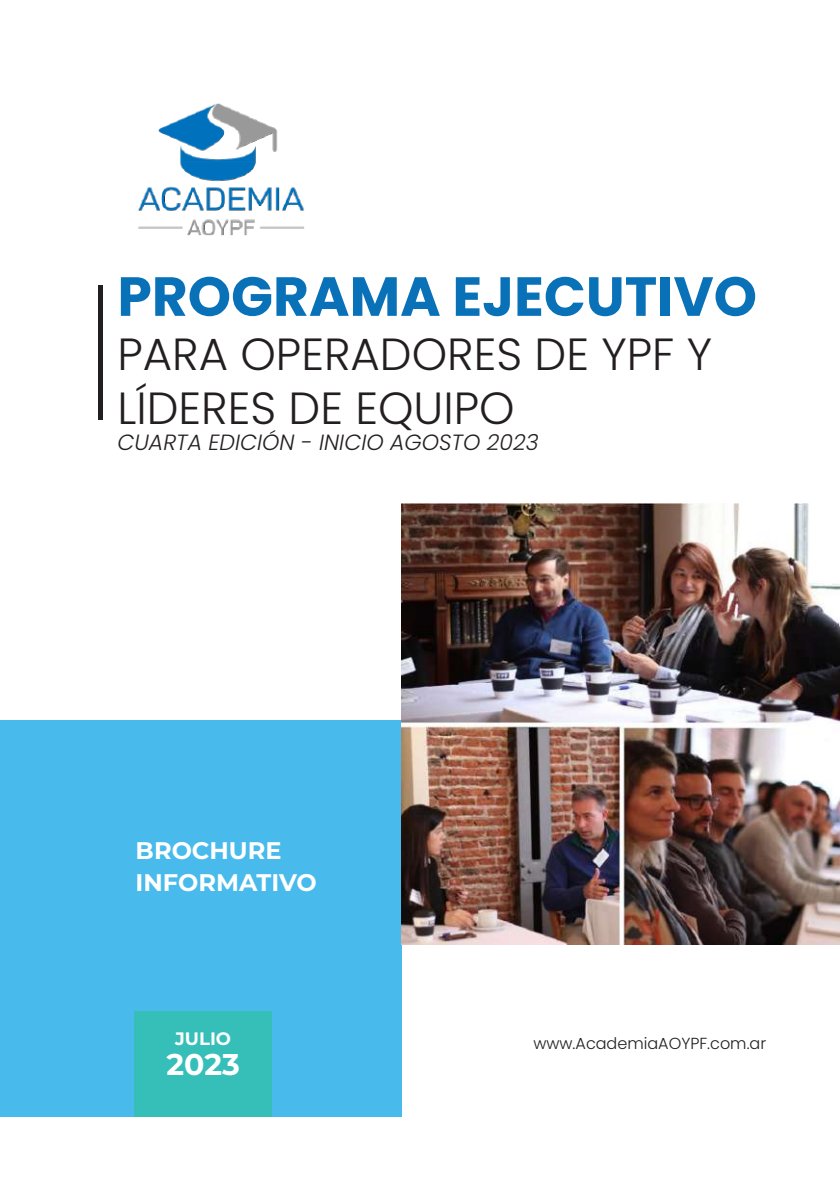
<style>
.page{position:relative;width:840px;height:1191px;background:#fff}
.page>*{position:absolute;margin:0;border:0;box-sizing:border-box;transform-origin:0 0}
.t1{font:700 55px "Poppins";color:#0971b8}
.t2{font:300 45px/54px "Poppins";color:#231f20}
.t3{font:700 30px "Montserrat";color:#fff}
.t4{font:700 24px/32px "Montserrat";color:#fff}
.t5{font:italic 300 22px "Poppins";color:#231f20}
.t6{font:700 18px "Montserrat";color:#fff}
.t7{font:300 16px "Poppins";color:#231f20}
</style>
<div class="page">
<div style="left:0;top:720px;width:401px;height:397px;background:#48bbec"></div>
<div style="left:134px;top:1011px;width:138px;height:106px;background:#35bfb8"></div>
<img style="left:138px;top:103px;width:167px;height:133px">
<hr style="left:98px;top:285px;width:4px;height:134px;background:#231f20">
<img style="left:401px;top:503px;width:438px;height:441px">
<p class="t1" style="left:117px;top:265px;width:640px">PROGRAMA EJECUTIVO</p>
<p class="t2" style="left:117px;top:327px;width:596px">PARA OPERADORES DE YPF Y<br>LÍDERES DE EQUIPO</p>
<p class="t5" style="left:117px;top:430px;width:422px">CUARTA EDICIÓN - INICIO AGOSTO 2023</p>
<p class="t4" style="left:135px;top:833px;width:183px">BROCHURE<br>INFORMATIVO</p>
<p class="t6" style="left:175px;top:1025px;width:57px">JULIO</p>
<p class="t3" style="left:166px;top:1042px;width:75px">2023</p>
<p class="t7" style="left:533px;top:1034px;width:234px">www.AcademiaAOYPF.com.ar</p>
</div>
